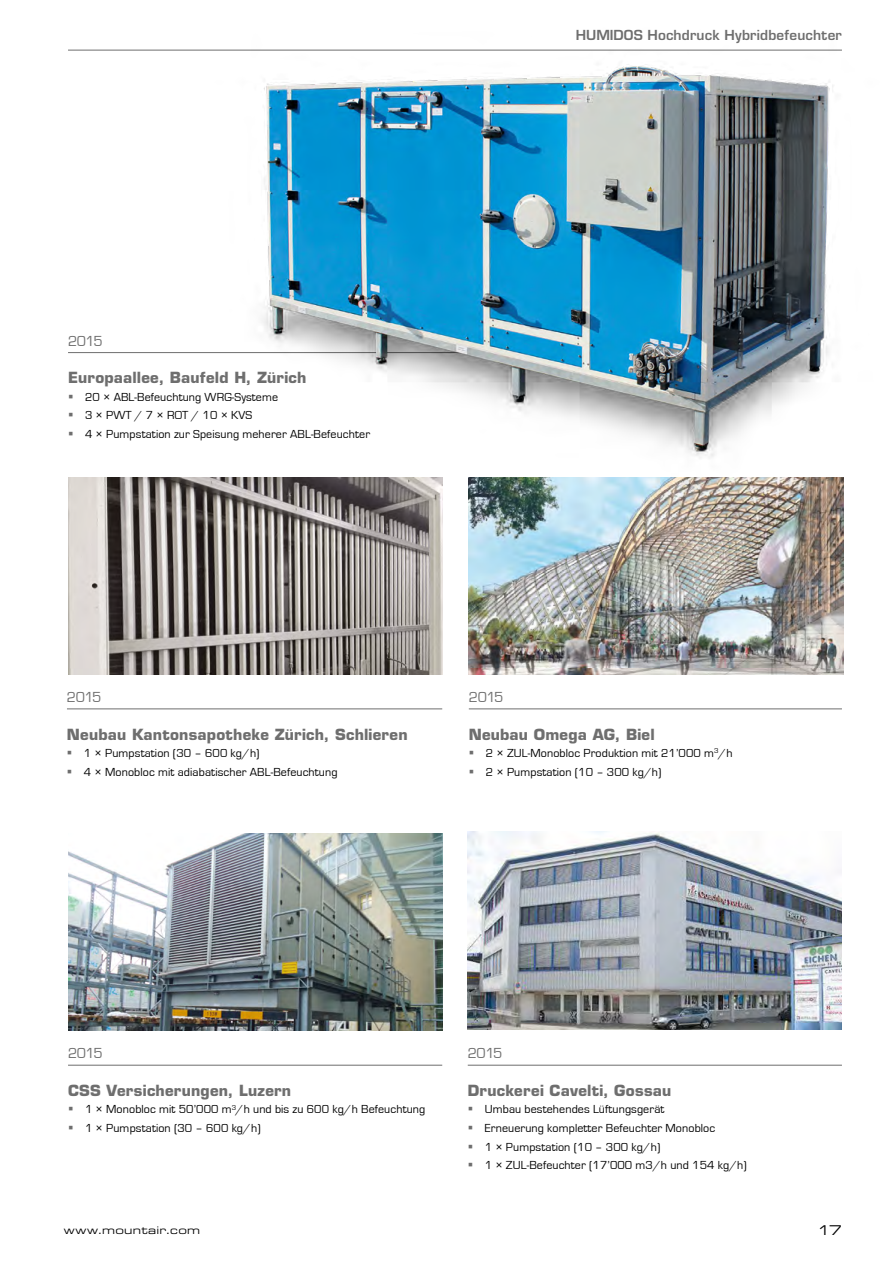
<style>
.page{position:relative;width:893px;height:1263px;background:#fff}
.page>*{position:absolute;margin:0;border:0;box-sizing:border-box;transform-origin:0 0}
.t1{font:700 15px "Eurostile";letter-spacing:.015em;color:#6e6e6e}
.t2{font:15px "Eurostile";letter-spacing:-.035em;color:#6e6e6e}
.t3{font:600 13.5px "Eurostile";letter-spacing:.015em;color:#6e6e6e}
.t4{font:13.5px "Eurostile Extended Two";color:#000}
.t5{font:12px/18.8px "Eurostile";letter-spacing:.01em;color:#000}
.t6{font:10.5px "Eurostile Extended Two";letter-spacing:.02em;color:#000}
</style>
<div class="page">
<hr style="left:68px;top:50px;width:774px;height:1px;background:#6e6e6e">
<hr style="left:68px;top:352px;width:459px;height:1px;background:#6e6e6e">
<hr style="left:67px;top:708px;width:375px;height:1px;background:#6e6e6e">
<hr style="left:469px;top:708px;width:373px;height:1px;background:#6e6e6e">
<img style="left:68px;top:477px;width:374px;height:197px">
<img style="left:469px;top:521px;width:374px;height:153px">
<hr style="left:68px;top:1065px;width:374px;height:1px;background:#6e6e6e">
<img style="left:68px;top:833px;width:374px;height:198px">
<img style="left:468px;top:832px;width:374px;height:197px">
<img style="left:196px;top:49px;width:648px;height:472px">
<hr style="left:468px;top:1065px;width:374px;height:1px;background:#6e6e6e">
<p class="t3" style="left:576px;top:27px;width:267px">HUMIDOS Hochdruck Hybridbefeuchter</p>
<p class="t2" style="left:68px;top:333px;width:36px">2015</p>
<p class="t1" style="left:68px;top:369px;width:240px">Europaallee, Baufeld H, Zürich</p>
<p class="t5" style="left:85px;top:387px;width:287px">20 × ABL-Befeuchtung WRG-Systeme<br>3 × PWT / 7 × ROT / 10 × KVS<br>4 × Pumpstation zur Speisung meherer ABL-Befeuchter</p>
<p class="t2" style="left:67px;top:689px;width:36px">2015</p>
<p class="t1" style="left:67px;top:725px;width:342px">Neubau Kantonsapotheke Zürich, Schlieren</p>
<p class="t5" style="left:84px;top:744px;width:255px">1 × Pumpstation (30 – 600 kg/h)<br>4 × Monobloc mit adiabatischer ABL-Befeuchtung</p>
<p class="t2" style="left:469px;top:689px;width:36px">2015</p>
<p class="t1" style="left:469px;top:725px;width:187px">Neubau Omega AG, Biel</p>
<p class="t5" style="left:486px;top:744px;width:248px">2 × ZUL-Monobloc Produktion mit 21’000 m<sup>3</sup>/h<br>2 × Pumpstation (10 – 300 kg/h)</p>
<p class="t2" style="left:68px;top:1045px;width:36px">2015</p>
<p class="t1" style="left:68px;top:1081px;width:225px">CSS Versicherungen, Luzern</p>
<p class="t5" style="left:85px;top:1100px;width:342px">1 × Monobloc mit 50’000 m<sup>3</sup>/h und bis zu 600 kg/h Befeuchtung<br>1 × Pumpstation (30 – 600 kg/h)</p>
<p class="t2" style="left:468px;top:1045px;width:36px">2015</p>
<p class="t1" style="left:468px;top:1081px;width:205px">Druckerei Cavelti, Gossau</p>
<p class="t5" style="left:485px;top:1100px;width:264px">Umbau bestehendes Lüftungsgerät<br>Erneuerung kompletter Befeuchter Monobloc<br>1 × Pumpstation (10 – 300 kg/h)<br>1 × ZUL-Befeuchter (17’000 m3/h und 154 kg/h)</p>
<p class="t6" style="left:64px;top:1223px;width:138px">www.mountair.com</p>
<p class="t4" style="left:817px;top:1221px;width:26px">17</p>
</div>
